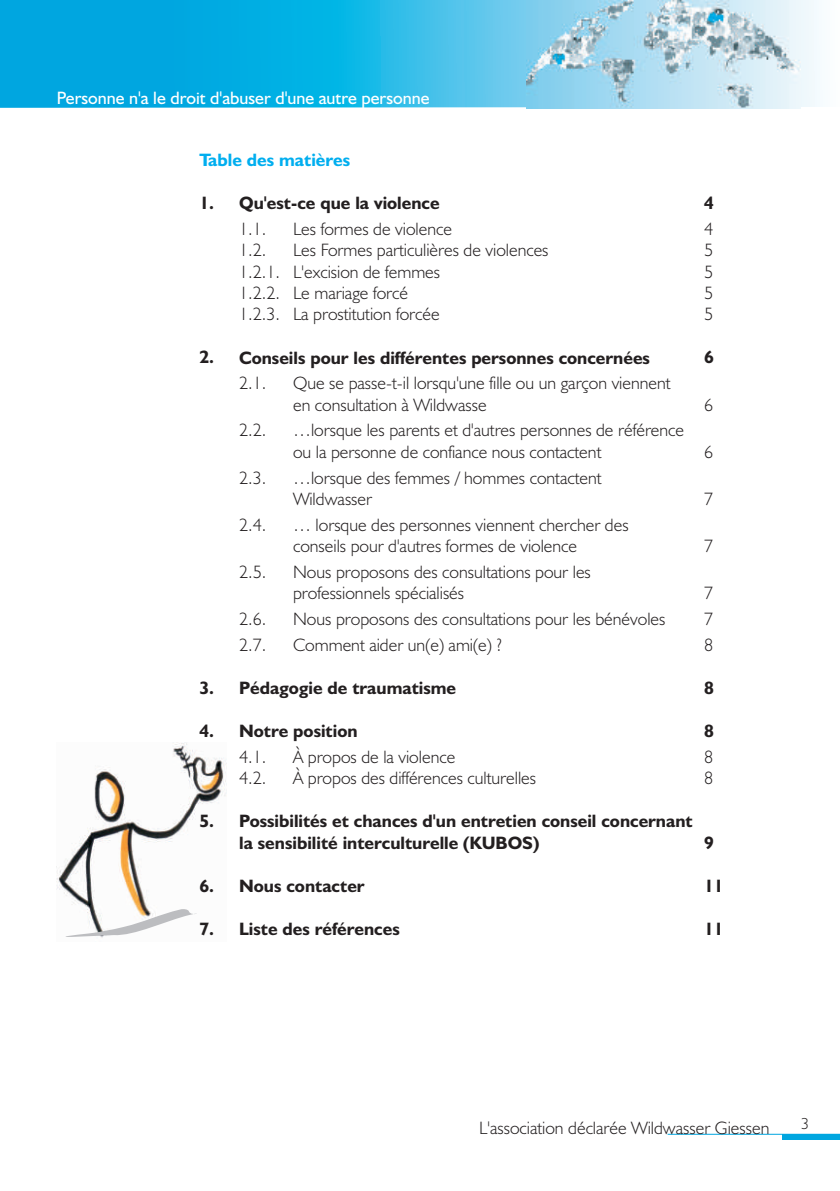
<style>
.page{position:relative;width:840px;height:1191px;background:#fff}
.page>*{position:absolute;margin:0;border:0;box-sizing:border-box;transform-origin:0 0}
.t1{font:300 18px/21.4px "Humanist 521 BT";color:#231f20}
.t2{font:700 18px/21.6px "Humanist 521 BT";color:#231f20}
.t3{font:18px "Humanist 521 BT";color:#fff}
.t4{font:700 18px "Humanist 521 BT";color:#00aeef}
.t5{font:300 16px "Humanist 521 BT";color:#231f20}
</style>
<div class="page">
<img style="left:57px;top:742px;width:169px;height:166px">
<svg style="left:65px;top:908px;width:132px;height:30px"></svg>
<svg style="left:0;top:0;width:820px;height:108px;background:#1db4e5"></svg>
<div style="left:782px;top:1133px;width:57px;height:6px;background:#00a6e0"></div>
<hr style="left:667px;top:1133px;width:172px;height:1px;background:#00a6e0">
<img style="left:526px;top:0;width:274px;height:108px">
<p class="t3" style="left:57px;top:90px;width:374px">Personne n'a le droit d'abuser d'une autre personne</p>
<p class="t4" style="left:199px;top:152px;width:152px">Table des matières</p>
<p class="t2" style="left:199px;top:193px;width:241px">1. Qu'est-ce que la violence</p>
<p class="t1" style="left:293px;top:219px;width:257px">Les formes de violence<br>Les Formes particulières de violences<br>L'excision de femmes<br>Le mariage forcé<br>La prostitution forcée</p>
<p class="t2" style="left:239px;top:348px;width:412px">Conseils pour les différentes personnes concernées</p>
<p class="t1" style="left:293px;top:374px;width:379px">Que se passe-t-il lorsqu'une fille ou un garçon viennent en consultation à Wildwasse</p>
<p class="t1" style="left:293px;top:421px;width:392px">…lorsque les parents et d'autres personnes de référence ou la personne de confiance nous contactent</p>
<p class="t1" style="left:293px;top:468px;width:310px">…lorsque des femmes / hommes contactent<br>Wildwasser</p>
<p class="t1" style="left:293px;top:515px;width:337px">… lorsque des personnes viennent chercher des conseils pour d'autres formes de violence</p>
<p class="t1" style="left:293px;top:562px;width:299px">Nous proposons des consultations pour les professionnels spécialisés</p>
<p class="t1" style="left:293px;top:607px;width:373px;line-height:25.8px">Nous proposons des consultations pour les bénévoles<br>Comment aider un(e) ami(e) ?</p>
<p class="t2" style="left:239px;top:678px;width:218px">Pédagogie de traumatisme</p>
<p class="t2" style="left:239px;top:721px;width:120px">Notre position</p>
<p class="t1" style="left:293px;top:747px;width:244px">À propos de la violence<br>À propos des différences culturelles</p>
<p class="t2" style="left:239px;top:811px;width:455px">Possibilités et chances d'un entretien conseil concernant la sensibilité interculturelle (KUBOS)</p>
<p class="t2" style="left:239px;top:876px;width:127px">Nous contacter</p>
<p class="t2" style="left:239px;top:919px;width:162px">Liste des références</p>
<p class="t2" style="left:703px;top:193px;width:11px">4</p>
<p class="t1" style="left:239px;top:219px;width:29px">1.1.</p>
<p class="t1" style="left:703px;top:219px;width:11px">4</p>
<p class="t1" style="left:239px;top:241px;width:29px">1.2.</p>
<p class="t1" style="left:703px;top:241px;width:11px">5</p>
<p class="t1" style="left:239px;top:262px;width:42px">1.2.1.</p>
<p class="t1" style="left:703px;top:262px;width:11px">5</p>
<p class="t1" style="left:239px;top:284px;width:42px">1.2.2.</p>
<p class="t1" style="left:703px;top:284px;width:11px">5</p>
<p class="t1" style="left:239px;top:305px;width:42px">1.2.3.</p>
<p class="t1" style="left:703px;top:305px;width:11px">5</p>
<p class="t2" style="left:199px;top:348px;width:16px">2.</p>
<p class="t2" style="left:703px;top:348px;width:11px">6</p>
<p class="t1" style="left:239px;top:374px;width:29px">2.1.</p>
<p class="t1" style="left:703px;top:395px;width:11px">6</p>
<p class="t1" style="left:239px;top:421px;width:29px">2.2.</p>
<p class="t1" style="left:703px;top:442px;width:11px">6</p>
<p class="t1" style="left:239px;top:468px;width:29px">2.3.</p>
<p class="t1" style="left:703px;top:489px;width:11px">7</p>
<p class="t1" style="left:239px;top:515px;width:29px">2.4.</p>
<p class="t1" style="left:703px;top:537px;width:11px">7</p>
<p class="t1" style="left:239px;top:562px;width:29px">2.5.</p>
<p class="t1" style="left:703px;top:584px;width:11px">7</p>
<p class="t1" style="left:239px;top:609px;width:29px">2.6.</p>
<p class="t1" style="left:703px;top:609px;width:11px">7</p>
<p class="t1" style="left:239px;top:635px;width:29px">2.7.</p>
<p class="t1" style="left:703px;top:635px;width:11px">8</p>
<p class="t2" style="left:199px;top:678px;width:16px">3.</p>
<p class="t2" style="left:703px;top:678px;width:11px">8</p>
<p class="t2" style="left:199px;top:721px;width:16px">4.</p>
<p class="t2" style="left:703px;top:721px;width:11px">8</p>
<p class="t1" style="left:239px;top:747px;width:29px">4.1.</p>
<p class="t1" style="left:703px;top:747px;width:11px">8</p>
<p class="t1" style="left:239px;top:768px;width:29px">4.2.</p>
<p class="t1" style="left:703px;top:768px;width:11px">8</p>
<p class="t2" style="left:199px;top:811px;width:16px">5.</p>
<p class="t2" style="left:703px;top:833px;width:11px">9</p>
<p class="t2" style="left:199px;top:876px;width:16px">6.</p>
<p class="t2" style="left:703px;top:876px;width:21px">11</p>
<p class="t2" style="left:199px;top:919px;width:16px">7.</p>
<p class="t2" style="left:703px;top:919px;width:21px">11</p>
<p class="t1" style="left:479px;top:1118px;width:292px">L'association déclarée Wildwasser Giessen</p>
<p class="t5" style="left:800px;top:1116px;width:10px">3</p>
</div>
